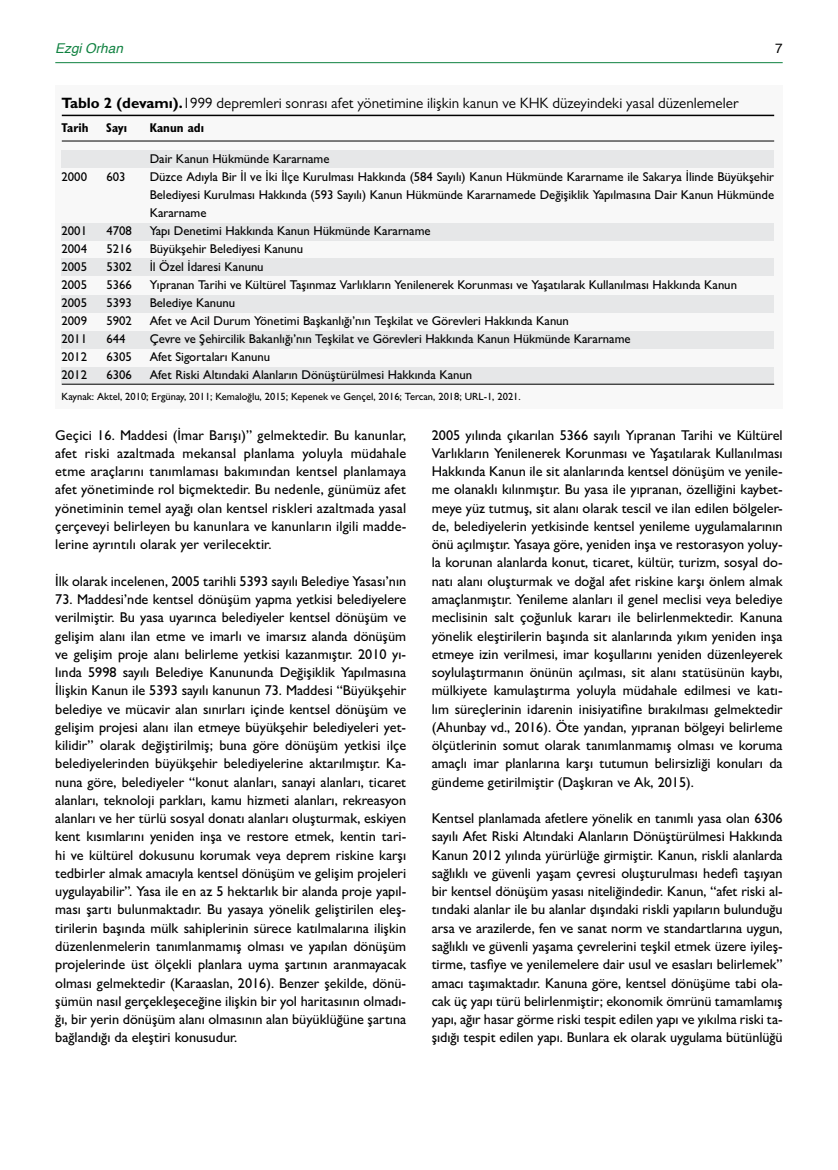
<style>
.page{position:relative;width:838px;height:1170px;background:#fff}
.page>*{position:absolute;margin:0;border:0;box-sizing:border-box;transform-origin:0 0}
.t1{font:15px "Gill Sans MT Pro";color:#000}
.t2{font:500 14.25px/18.3px "Gill Sans MT Pro";color:#000;text-align:justify}
.t3{font:italic 13.5px "Helvetica";color:#0f8140}
.t4{font:13.5px "Helvetica";color:#000}
.t5{font:500 12.75px/18px "Gill Sans MT Pro";color:#000}
.t6{font:700 condensed 12.75px "Gill Sans MT Pro";color:#000}
.t7{font:500 10.5px "Gill Sans MT Pro";color:#000}
.s1{font-weight:700}
</style>
<div class="page">
<hr style="left:55px;top:62px;width:727px;height:1px;background:#0f8140">
<div style="left:55px;top:85px;width:727px;height:323px;background:#f8f8f8"></div>
<div style="left:62px;top:150px;width:712px;height:17px;background:#e6e7e8"></div>
<div style="left:62px;top:223px;width:712px;height:17px;background:#e6e7e8"></div>
<div style="left:62px;top:259px;width:712px;height:17px;background:#e6e7e8"></div>
<div style="left:62px;top:295px;width:712px;height:17px;background:#e6e7e8"></div>
<div style="left:62px;top:331px;width:712px;height:17px;background:#e6e7e8"></div>
<div style="left:62px;top:367px;width:712px;height:17px;background:#e6e7e8"></div>
<hr style="left:62px;top:115px;width:712px;height:1px;background:#000">
<hr style="left:62px;top:141px;width:712px;height:1px;background:#000">
<hr style="left:62px;top:384px;width:712px;height:1px;background:#000">
<p class="t3" style="left:55px;top:37px;width:69px">Ezgi Orhan</p>
<p class="t4" style="left:775px;top:37px;width:9px">7</p>
<p class="t1" style="left:62px;top:94px;width:678px"><span class="s1">Tablo 2 (devamı).</span>1999 depremleri sonrası afet yönetimine ilişkin kanun ve KHK düzeyindeki yasal düzenlemeler</p>
<p class="t6" style="left:62px;top:120px;width:28px">Tarih</p>
<p class="t6" style="left:106px;top:120px;width:22px">Sayı</p>
<p class="t6" style="left:150px;top:120px;width:56px">Kanun adı</p>
<p class="t5" style="left:62px;top:168px;width:27px">2000</p>
<p class="t5" style="left:62px;top:222px;width:27px;text-align:justify">2001<br>2004<br>2005<br>2005<br>2005<br>2009<br>2011<br>2012<br>2012</p>
<p class="t5" style="left:106px;top:168px;width:21px">603</p>
<p class="t5" style="left:106px;top:222px;width:27px">4708<br>5216<br>5302<br>5366<br>5393<br>5902<br>644<br>6305<br>6306</p>
<p class="t5" style="left:150px;top:150px;width:626px">Dair Kanun Hükmünde Kararname<br>Düzce Adıyla Bir İl ve İki İlçe Kurulması Hakkında (584 Sayılı) Kanun Hükmünde Kararname ile Sakarya İlinde Büyükşehir Belediyesi Kurulması Hakkında (593 Sayılı) Kanun Hükmünde Kararnamede Değişiklik Yapılmasına Dair Kanun Hükmünde Kararname<br>Yapı Denetimi Hakkında Kanun Hükmünde Kararname<br>Büyükşehir Belediyesi Kanunu<br>İl Özel İdaresi Kanunu<br>Yıpranan Tarihi ve Kültürel Taşınmaz Varlıkların Yenilenerek Korunması ve Yaşatılarak Kullanılması Hakkında Kanun Belediye Kanunu<br>Afet ve Acil Durum Yönetimi Başkanlığı’nın Teşkilat ve Görevleri Hakkında Kanun<br>Çevre ve Şehircilik Bakanlığı’nın Teşkilat ve Görevleri Hakkında Kanun Hükmünde Kararname<br>Afet Sigortaları Kanunu<br>Afet Riski Altındaki Alanların Dönüştürülmesi Hakkında Kanun</p>
<p class="t7" style="left:62px;top:390px;width:461px">Kaynak: Aktel, 2010; Ergünay, 2011; Kemaloğlu, 2015; Kepenek ve Gençel, 2016; Tercan, 2018; URL-1, 2021.</p>
<p class="t2" style="left:55px;top:425px;width:352px">Geçici 16. Maddesi (İmar Barışı)” gelmektedir. Bu kanunlar, afet riski azaltmada mekansal planlama yoluyla müdahale etme araçlarını tanımlaması bakımından kentsel planlamaya afet yönetiminde rol biçmektedir. Bu nedenle, günümüz afet yönetiminin temel ayağı olan kentsel riskleri azaltmada yasal çerçeveyi belirleyen bu kanunlara ve kanunların ilgili madde&shy;lerine ayrıntılı olarak yer verilecektir.</p>
<p class="t2" style="left:55px;top:571px;width:352px">İlk olarak incelenen, 2005 tarihli 5393 sayılı Belediye Yasası’nın</p>
<p class="t2" style="left:55px;top:590px;width:352px">73. Maddesi’nde kentsel dönüşüm yapma yetkisi belediyelere verilmiştir. Bu yasa uyarınca belediyeler kentsel dönüşüm ve gelişim alanı ilan etme ve imarlı ve imarsız alanda dönüşüm ve gelişim proje alanı belirleme yetkisi kazanmıştır. 2010 yı&shy;lında 5998 sayılı Belediye Kanununda Değişiklik Yapılmasına İlişkin Kanun ile 5393 sayılı kanunun 73. Maddesi “Büyükşehir belediye ve mücavir alan sınırları içinde kentsel dönüşüm ve gelişim projesi alanı ilan etmeye büyükşehir belediyeleri yet&shy;kilidir” olarak değiştirilmiş; buna göre dönüşüm yetkisi ilçe belediyelerinden büyükşehir belediyelerine aktarılmıştır. Ka&shy;nuna göre, belediyeler “konut alanları, sanayi alanları, ticaret alanları, teknoloji parkları, kamu hizmeti alanları, rekreasyon alanları ve her türlü sosyal donatı alanları oluşturmak, eskiyen kent kısımlarını yeniden inşa ve restore etmek, kentin tari&shy;hi ve kültürel dokusunu korumak veya deprem riskine karşı tedbirler almak amacıyla kentsel dönüşüm ve gelişim projeleri uygulayabilir”. Yasa ile en az 5 hektarlık bir alanda proje yapıl&shy;ması şartı bulunmaktadır. Bu yasaya yönelik geliştirilen eleş&shy;tirilerin başında mülk sahiplerinin sürece katılmalarına ilişkin düzenlenmelerin tanımlanmamış olması ve yapılan dönüşüm projelerinde üst ölçekli planlara uyma şartının aranmayacak olması gelmektedir (Karaaslan, 2016). Benzer şekilde, dönü&shy;şümün nasıl gerçekleşeceğine ilişkin bir yol haritasının olmadı&shy;ğı, bir yerin dönüşüm alanı olmasının alan büyüklüğüne şartına bağlandığı da eleştiri konusudur.</p>
<p class="t2" style="left:432px;top:425px;width:352px">2005 yılında çıkarılan 5366 sayılı Yıpranan Tarihi ve Kültürel Varlıkların Yenilenerek Korunması ve Yaşatılarak Kullanılması Hakkında Kanun ile sit alanlarında kentsel dönüşüm ve yenile&shy;me olanaklı kılınmıştır. Bu yasa ile yıpranan, özelliğini kaybet&shy;meye yüz tutmuş, sit alanı olarak tescil ve ilan edilen bölgeler&shy;de, belediyelerin yetkisinde kentsel yenileme uygulamalarının önü açılmıştır. Yasaya göre, yeniden inşa ve restorasyon yoluy&shy;la korunan alanlarda konut, ticaret, kültür, turizm, sosyal do&shy;natı alanı oluşturmak ve doğal afet riskine karşı önlem almak amaçlanmıştır. Yenileme alanları il genel meclisi veya belediye meclisinin salt çoğunluk kararı ile belirlenmektedir. Kanuna yönelik eleştirilerin başında sit alanlarında yıkım yeniden inşa etmeye izin verilmesi, imar koşullarını yeniden düzenleyerek soylulaştırmanın önünün açılması, sit alanı statüsünün kaybı, mülkiyete kamulaştırma yoluyla müdahale edilmesi ve katı&shy;lım süreçlerinin idarenin inisiyatifine bırakılması gelmektedir (Ahunbay vd., 2016). Öte yandan, yıpranan bölgeyi belirleme ölçütlerinin somut olarak tanımlanmamış olması ve koruma amaçlı imar planlarına karşı tutumun belirsizliği konuları da gündeme getirilmiştir (Daşkıran ve Ak, 2015).</p>
<p class="t2" style="left:432px;top:809px;width:352px">Kentsel planlamada afetlere yönelik en tanımlı yasa olan 6306 sayılı Afet Riski Altındaki Alanların Dönüştürülmesi Hakkında Kanun 2012 yılında yürürlüğe girmiştir. Kanun, riskli alanlarda sağlıklı ve güvenli yaşam çevresi oluşturulması hedefi taşıyan bir kentsel dönüşüm yasası niteliğindedir. Kanun, “afet riski al&shy;tındaki alanlar ile bu alanlar dışındaki riskli yapıların bulunduğu arsa ve arazilerde, fen ve sanat norm ve standartlarına uygun, sağlıklı ve güvenli yaşama çevrelerini teşkil etmek üzere iyileş&shy;tirme, tasfiye ve yenilemelere dair usul ve esasları belirlemek” amacı taşımaktadır. Kanuna göre, kentsel dönüşüme tabi ola&shy;cak üç yapı türü belirlenmiştir; ekonomik ömrünü tamamlamış yapı, ağır hasar görme riski tespit edilen yapı ve yıkılma riski ta&shy;şıdığı tespit edilen yapı. Bunlara ek olarak uygulama bütünlüğü</p>
</div>
